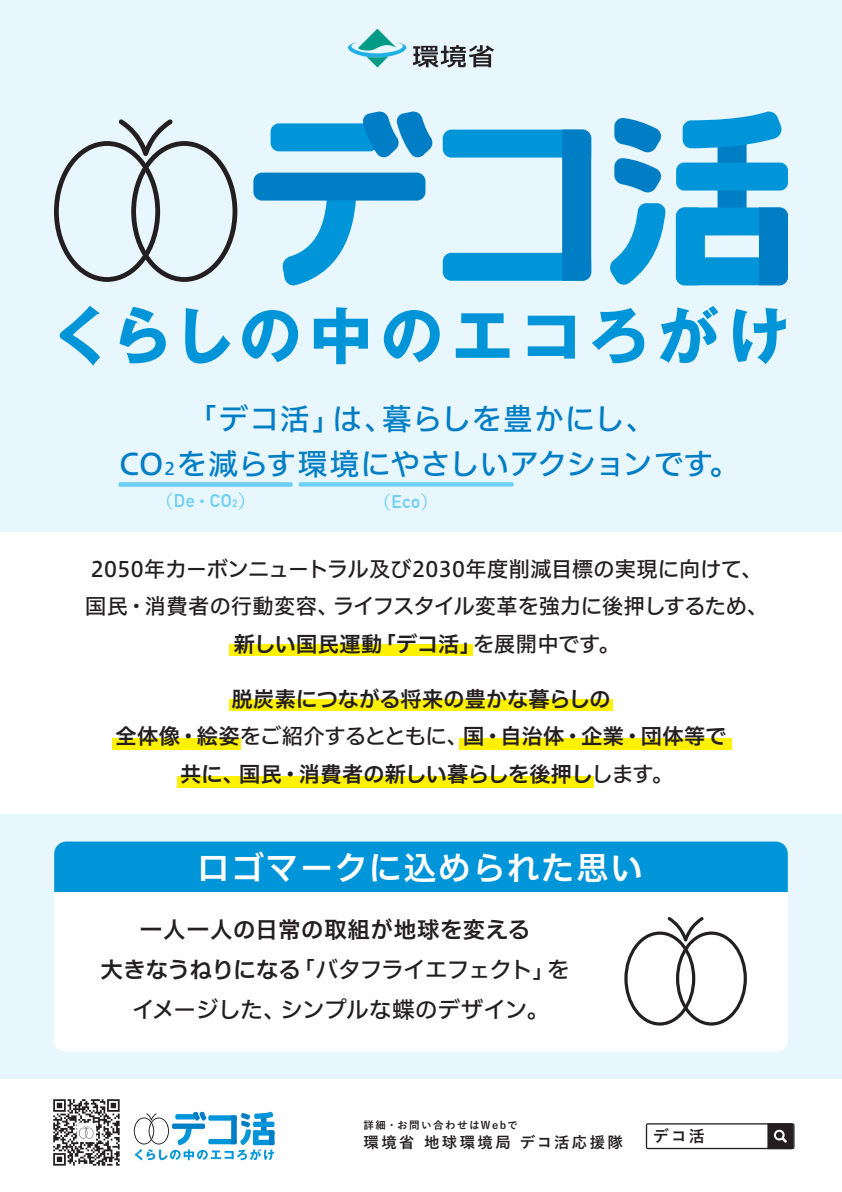
<style>
.page{position:relative;width:842px;height:1192px;background:#fff}
.page>*{position:absolute;margin:0;border:0;box-sizing:border-box;transform-origin:0 0}
.t1{font:32.5px "Hiragino UD Sans F Std N W6";letter-spacing:.06em;color:#fff}
.t2{font:29.6px/45.3px "Hiragino UD Sans F Std N W5";letter-spacing:.02em;color:#007ec5;text-align:center}
.t3{font:22.5px/40px "Hiragino UD Sans F Std N W5";letter-spacing:-.025em;color:#231f20;text-align:center}
.t4{font:22.5px "Hiragino UD Sans F Std N W6";letter-spacing:.025em;color:#231f20}
.t5{font:21.25px/37.9px "Hiragino UD Sans F Std N W6";color:#231f20;text-align:center}
.t6{font:21.25px/37.9px "Hiragino UD Sans F Std N W5";color:#231f20}
.t7{font:700 18px "DIN Alternate";letter-spacing:.04em;color:#6bcff6}
.t8{font:700 16.05px "Yu Go";color:#231f20}
.t9{font:700 15.4px "Yu Go";letter-spacing:.16em;color:#231f20}
.t10{font:700 10.55px "Yu Go";letter-spacing:.14em;color:#231f20}
.s1{font-size:17.25px}
.s2{font-family:"Yu Go"}
.s3{font-size:10.5px}
.s4{font-family:"Hiragino UD Sans F Std N W5"}
.s5{font-family:"Hiragino UD Sans F Std N W6"}
</style>
<div class="page">
<div style="left:0;top:0;width:842px;height:1079px;background:#e8f6fd"></div>
<div style="left:0;top:532px;width:842px;height:282px;background:#fff"></div>
<svg style="left:348px;top:29px;width:58px;height:38px"></svg>
<svg style="left:413px;top:45px;width:81px;height:23px"></svg>
<svg style="left:60px;top:306px;width:40px;height:60px"></svg>
<svg style="left:120px;top:307px;width:46px;height:56px"></svg>
<svg style="left:185px;top:308px;width:45px;height:56px"></svg>
<svg style="left:242px;top:310px;width:56px;height:52px"></svg>
<svg style="left:314px;top:307px;width:54px;height:57px"></svg>
<svg style="left:384px;top:310px;width:56px;height:52px"></svg>
<svg style="left:456px;top:313px;width:53px;height:45px"></svg>
<svg style="left:528px;top:316px;width:47px;height:43px"></svg>
<svg style="left:592px;top:308px;width:52px;height:55px"></svg>
<svg style="left:660px;top:306px;width:58px;height:57px"></svg>
<svg style="left:733px;top:308px;width:53px;height:56px"></svg>
<svg style="left:54px;top:119px;width:183px;height:163px"></svg>
<div style="left:717px;top:120px;width:29px;height:111px;background:#007ec5;border-radius:9px"></div>
<div style="left:271px;top:123px;width:107px;height:28px;background:#0095d9;border-radius:8px"></div>
<div style="left:676px;top:207px;width:29px;height:78px;background:#0095d9;border-radius:9px"></div>
<div style="left:676px;top:257px;width:112px;height:28px;background:#0095d9;border-radius:8px"></div>
<div style="left:676px;top:207px;width:112px;height:28px;background:#0095d9;border-radius:8px"></div>
<div style="left:676px;top:163px;width:112px;height:28px;background:#0095d9;border-radius:8px"></div>
<svg style="left:282px;top:201px;width:74px;height:84px"></svg>
<div style="left:253px;top:173px;width:172px;height:28px;background:#007ec5;border-radius:9px"></div>
<svg style="left:362px;top:111px;width:71px;height:47px"></svg>
<svg style="left:614px;top:118px;width:47px;height:34px"></svg>
<svg style="left:614px;top:158px;width:47px;height:34px"></svg>
<svg style="left:610px;top:203px;width:56px;height:82px"></svg>
<div style="left:759px;top:207px;width:29px;height:78px;background:#007ec5"></div>
<svg style="left:683px;top:111px;width:99px;height:37px"></svg>
<svg style="left:443px;top:130px;width:148px;height:151px"></svg>
<div style="left:119px;top:482px;width:174px;height:5px;background:#6bcff6"></div>
<div style="left:299px;top:482px;width:215px;height:5px;background:#6bcff6"></div>
<svg style="left:134px;top:1112px;width:140px;height:49px"></svg>
<img style="left:53px;top:1099px;width:67px;height:67px">
<svg style="left:79px;top:1126px;width:14px;height:13px"></svg>
<svg style="left:646px;top:1123px;width:148px;height:26px"></svg>
<div style="left:54px;top:893px;width:734px;height:159px;background:#fff"></div>
<div style="left:54px;top:842px;width:734px;height:50px;background:#0095d9"></div>
<svg style="left:624px;top:917px;width:123px;height:109px;background:#e1e1e1"></svg>
<div style="left:229px;top:644px;width:243px;height:12px;background:#fff101"></div>
<div style="left:229px;top:699px;width:384px;height:12px;background:#fff101"></div>
<div style="left:112px;top:738px;width:129px;height:12px;background:#fff101"></div>
<div style="left:460px;top:738px;width:272px;height:12px;background:#fff101"></div>
<div style="left:177px;top:776px;width:416px;height:12px;background:#fff101"></div>
<h2 class="t2" style="left:115px;top:395px;width:626px">「デコ活」は、暮らしを豊かにし、<br>ＣＯ<span class="s1">２</span>を減らす環境にやさしいアクションです。</h2>
<p class="t7" style="left:155px;top:487px;width:102px"><span class="s2">（</span>De<span class="s2">・</span>CO<span class="s3">2</span><span class="s2">）</span></p>
<p class="t7" style="left:373px;top:488px;width:67px"><span class="s2">（</span>Eco<span class="s2">）</span></p>
<p class="t6" style="left:85px;top:548px;width:684px">2050年カーボンニュートラル及び2030年度削減目標の実現に向けて、国民・消費者の行動変容、ライフスタイル変革を強力に後押しするため、</p>
<p class="t5" style="left:234px;top:624px;width:388px">新しい国民運動「デコ活」<span class="s4">を展開中です。</span></p>
<p class="t5" style="left:116px;top:678px;width:612px">脱炭素につながる将来の豊かな暮らしの<br>全体像・絵姿<span class="s4">をご紹介するとともに、</span>国・自治体・企業・団体等で共に、国民・消費者の新しい暮らしを後押し<span class="s4">します。</span></p>
<h1 class="t1" style="left:197px;top:843px;width:447px">ロゴマークに込められた思い</h1>
<p class="t4" style="left:140px;top:913px;width:392px">一人一人の日常の取組が地球を変える</p>
<p class="t3" style="left:100px;top:949px;width:471px"><span class="s5">大きなうねりになる</span>「バタフライエフェクト」をイメージした、シンプルな蝶のデザイン。</p>
<p class="t10" style="left:364px;top:1119px;width:156px">詳細・お問い合わせはWebで</p>
<p class="t9" style="left:364px;top:1133px;width:261px">環境省 地球環境局 デコ活応援隊</p>
<p class="t8" style="left:653px;top:1127px;width:53px">デコ活</p>
</div>
